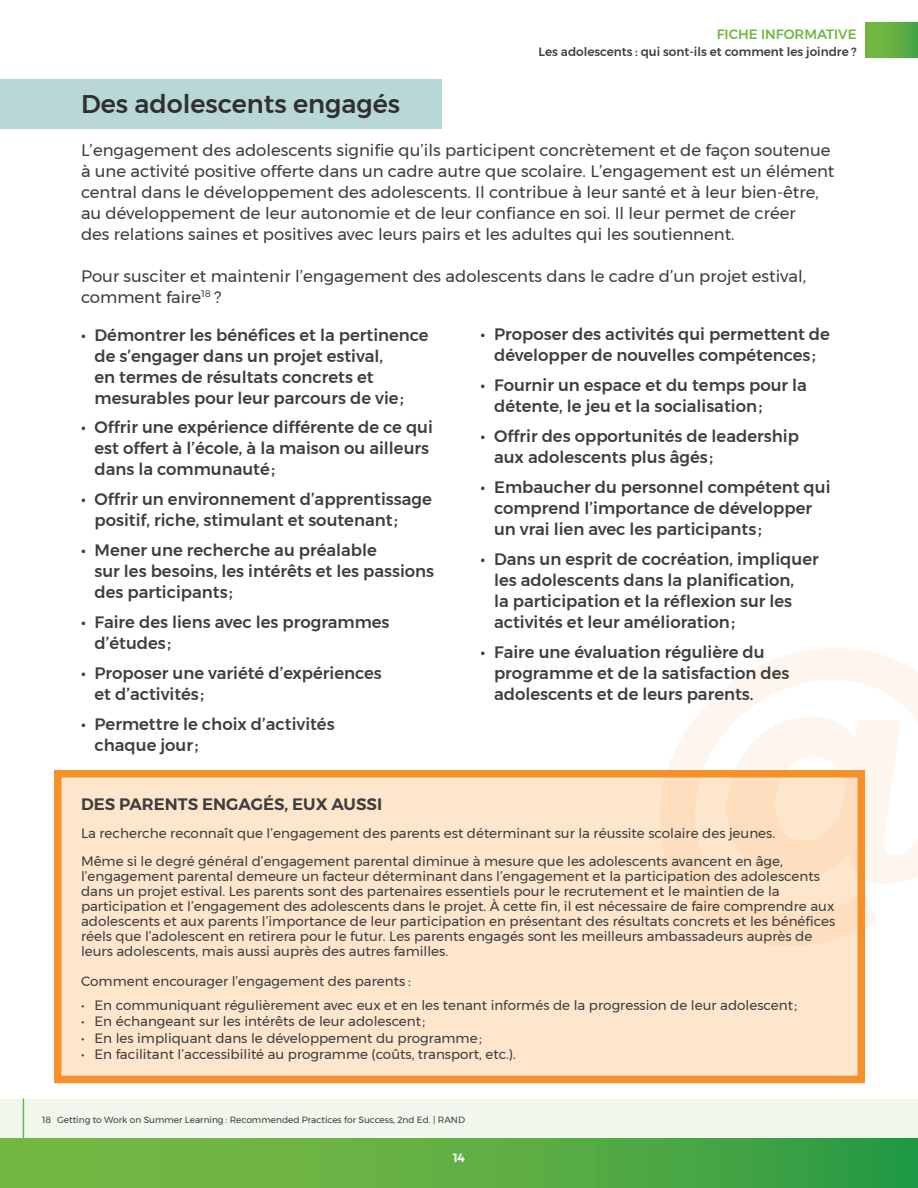
<style>
.page{position:relative;width:918px;height:1188px;background:#fff}
.page>*{position:absolute;margin:0;border:0;box-sizing:border-box;transform-origin:0 0}
.t1{font:500 25.5px "Montserrat";color:#312f30}
.t2{font:500 16.5px/21px "Montserrat";color:#3e3e3f}
.t3{font:16.5px/21px "Montserrat";color:#3e3e3f}
.t4{font:600 16.5px "Montserrat";color:#3e3e3f}
.t5{font:13.5px/15px "Montserrat";color:#3e3e3f}
.t6{font:500 13.5px "Montserrat";color:#73b743}
.t7{font:500 12px "Montserrat";color:#3e3e3f}
.t8{font:600 12px "Montserrat";color:#fff}
.t9{font:9px "Montserrat";color:#3e3e3f}
</style>
<div class="page">
<div style="left:54px;top:770px;width:811px;height:313px;background:#fee6cc;border:8px solid #f6902b"></div>
<div style="left:865px;top:23px;width:53px;height:34px;background:linear-gradient(to right,#7dbb43,#4aa644)"></div>
<div style="left:0;top:79px;width:442px;height:50px;background:#b1d5d4"></div>
<svg style="left:660px;top:648px;width:258px;height:298px"></svg>
<svg style="left:0;top:1138px;width:918px;height:50px;background:#59ac43"></svg>
<div style="left:0;top:1099px;width:918px;height:39px;background:#f2f7ed"></div>
<hr style="left:23px;top:1098px;width:1px;height:40px;background:#73b743">
<p class="t6" style="left:717px;top:24px;width:141px">FICHE INFORMATIVE</p>
<p class="t7" style="left:539px;top:42px;width:320px">Les adolescents : qui sont-ils et comment les joindre ?</p>
<h1 class="t1" style="left:81px;top:84px;width:321px">Des adolescents engagés</h1>
<p class="t3" style="left:81px;top:139px;width:755px">L’engagement des adolescents signifie qu’ils participent concrètement et de façon soutenue à une activité positive offerte dans un cadre autre que scolaire. L’engagement est un élément central dans le développement des adolescents. Il contribue à leur santé et à leur bien-être, au développement de leur autonomie et de leur confiance en soi. Il leur permet de créer<br>des relations saines et positives avec leurs pairs et les adultes qui les soutiennent.</p>
<p class="t3" style="left:81px;top:265px;width:727px">Pour susciter et maintenir l’engagement des adolescents dans le cadre d’un projet estival, comment faire<sup>18</sup> ?</p>
<p class="t2" style="left:94px;top:324px;width:336px;text-indent:-13px">• Démontrer les bénéfices et la pertinence de s’engager dans un projet estival,<br>en termes de résultats concrets et mesurables pour leur parcours de vie ;</p>
<p class="t2" style="left:94px;top:417px;width:340px;text-indent:-13px">• Offrir une expérience différente de ce qui est offert à l’école, à la maison ou ailleurs dans la communauté ;</p>
<p class="t2" style="left:94px;top:489px;width:339px;text-indent:-13px">• Offrir un environnement d’apprentissage positif, riche, stimulant et soutenant ;</p>
<p class="t2" style="left:94px;top:540px;width:341px;text-indent:-13px">• Mener une recherche au préalable<br>sur les besoins, les intérêts et les passions des participants ;</p>
<p class="t2" style="left:94px;top:612px;width:297px;text-indent:-13px">• Faire des liens avec les programmes d’études ;</p>
<p class="t2" style="left:94px;top:663px;width:289px;text-indent:-13px">• Proposer une variété d’expériences et d’activités ;</p>
<p class="t2" style="left:94px;top:714px;width:242px;text-indent:-13px">• Permettre le choix d’activités chaque jour ;</p>
<p class="t2" style="left:481px;top:324px;width:351px;text-align:center">• Proposer des activités qui permettent de développer de nouvelles compétences ;</p>
<p class="t2" style="left:494px;top:375px;width:314px;text-indent:-13px">• Fournir un espace et du temps pour la détente, le jeu et la socialisation ;</p>
<p class="t2" style="left:494px;top:425px;width:306px;text-indent:-13px">• Offrir des opportunités de leadership aux adolescents plus âgés ;</p>
<p class="t2" style="left:494px;top:476px;width:338px;text-indent:-13px">• Embaucher du personnel compétent qui comprend l’importance de développer un vrai lien avec les participants ;</p>
<p class="t2" style="left:494px;top:548px;width:326px;text-indent:-13px">• Dans un esprit de cocréation, impliquer les adolescents dans la planification,<br>la participation et la réflexion sur les activités et leur amélioration ;</p>
<p class="t2" style="left:494px;top:641px;width:297px;text-indent:-13px">• Faire une évaluation régulière du programme et de la satisfaction des adolescents et de leurs parents.</p>
<p class="t4" style="left:81px;top:791px;width:303px">DES PARENTS ENGAGÉS, EUX AUSSI</p>
<p class="t5" style="left:81px;top:819px;width:703px;line-height:28.5px">La recherche reconnaît que l’engagement des parents est déterminant sur la réussite scolaire des jeunes.<br>Même si le degré général d’engagement parental diminue à mesure que les adolescents avancent en âge,</p>
<p class="t5" style="left:81px;top:869px;width:756px">l’engagement parental demeure un facteur déterminant dans l’engagement et la participation des adolescents dans un projet estival. Les parents sont des partenaires essentiels pour le recrutement et le maintien de la participation et l’engagement des adolescents dans le projet. À cette fin, il est nécessaire de faire comprendre aux adolescents et aux parents l’importance de leur participation en présentant des résultats concrets et les bénéfices réels que l’adolescent en retirera pour le futur. Les parents engagés sont les meilleurs ambassadeurs auprès de leurs adolescents, mais aussi auprès des autres familles.</p>
<p class="t5" style="left:81px;top:974px;width:331px">Comment encourager l’engagement des parents :</p>
<p class="t5" style="left:81px;top:997px;width:718px">• En communiquant régulièrement avec eux et en les tenant informés de la progression de leur adolescent ;</p>
<p class="t5" style="left:81px;top:1014px;width:346px">• En échangeant sur les intérêts de leur adolescent ;</p>
<p class="t5" style="left:81px;top:1030px;width:402px">• En les impliquant dans le développement du programme ;</p>
<p class="t5" style="left:81px;top:1047px;width:436px">• En facilitant l’accessibilité au programme (coûts, transport, etc.).</p>
<p class="t9" style="left:42px;top:1113px;width:424px">18 Getting to Work on Summer Learning : Recommended Practices for Success, 2nd Ed. | RAND</p>
<p class="t8" style="left:453px;top:1148px;width:13px">14</p>
</div>
